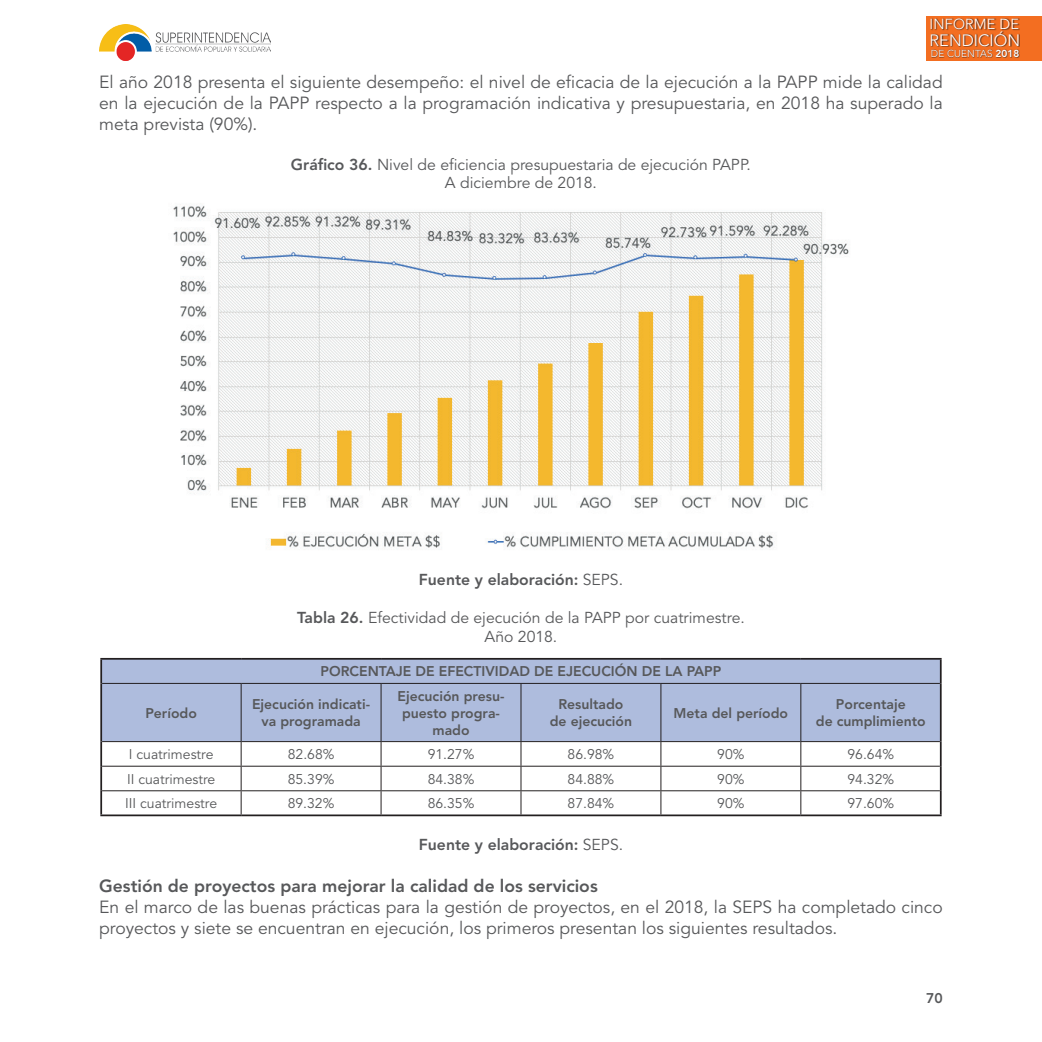
<style>
.page{position:relative;width:1042px;height:1042px;background:#fff}
.page>*{position:absolute;margin:0;border:0;box-sizing:border-box;transform-origin:0 0}
.t1{font:17.5px/21px "Avenir LT Std";color:#57585a;text-align:justify}
.t2{font:800 17.5px "Avenir LT Std";color:#57585a}
.t3{font:300 16.28px "Avenir LT Std";color:#fff}
.t4{font:15.75px/18.9px "Avenir LT Std";color:#57585a;text-align:center}
.t5{font:800 15.75px "Avenir LT Std";color:#57585a}
.t6{font:300 14.35px "Avenir LT Std";letter-spacing:.01em;color:#fff}
.t7{font:800 14px/16.8px "Avenir LT Std";color:#57585a;text-align:center}
.t8{font:14px "Avenir LT Std";color:#57585a}
.t9{font:300 10.15px "Avenir LT Std";letter-spacing:.005em;color:#fff}
.s1{font-weight:800}
.s2{font-weight:400}
</style>
<div class="page">
<img style="left:99px;top:25px;width:171px;height:36px">
<div style="left:926px;top:16px;width:116px;height:45px;background:#f36e21"></div>
<div style="left:931px;top:18px;width:89px;height:29px;background:#231f20;opacity:.75"></div>
<div style="left:931px;top:50px;width:89px;height:8px;background:#231f20;opacity:.75"></div>
<div style="left:102px;top:660px;width:838px;height:81px;background:#aebcdd"></div>
<svg style="left:102px;top:742px;width:838px;height:72px"></svg>
<hr style="left:102px;top:683px;width:139px;height:1px;background:#231f20">
<hr style="left:241px;top:683px;width:140px;height:1px;background:#231f20">
<hr style="left:241px;top:684px;width:1px;height:57px;background:#231f20">
<hr style="left:381px;top:683px;width:140px;height:1px;background:#231f20">
<hr style="left:381px;top:684px;width:1px;height:57px;background:#231f20">
<hr style="left:521px;top:683px;width:140px;height:1px;background:#231f20">
<hr style="left:520px;top:684px;width:1px;height:57px;background:#231f20">
<hr style="left:661px;top:683px;width:140px;height:1px;background:#231f20">
<hr style="left:660px;top:684px;width:1px;height:57px;background:#231f20">
<hr style="left:801px;top:683px;width:139px;height:1px;background:#231f20">
<hr style="left:800px;top:684px;width:1px;height:57px;background:#231f20">
<hr style="left:102px;top:741px;width:139px;height:1px;background:#231f20">
<hr style="left:241px;top:741px;width:140px;height:1px;background:#231f20">
<hr style="left:381px;top:741px;width:140px;height:1px;background:#231f20">
<hr style="left:521px;top:741px;width:140px;height:1px;background:#231f20">
<hr style="left:661px;top:741px;width:140px;height:1px;background:#231f20">
<hr style="left:801px;top:741px;width:139px;height:1px;background:#231f20">
<hr style="left:102px;top:766px;width:139px;height:1px;background:#231f20">
<hr style="left:241px;top:766px;width:140px;height:1px;background:#231f20">
<hr style="left:381px;top:766px;width:140px;height:1px;background:#231f20">
<hr style="left:521px;top:766px;width:140px;height:1px;background:#231f20">
<hr style="left:661px;top:766px;width:140px;height:1px;background:#231f20">
<hr style="left:801px;top:766px;width:139px;height:1px;background:#231f20">
<hr style="left:102px;top:790px;width:139px;height:1px;background:#231f20">
<hr style="left:241px;top:790px;width:140px;height:1px;background:#231f20">
<svg style="left:241px;top:742px;width:1px;height:72px"></svg>
<hr style="left:381px;top:790px;width:140px;height:1px;background:#231f20">
<svg style="left:381px;top:742px;width:1px;height:72px"></svg>
<hr style="left:521px;top:790px;width:140px;height:1px;background:#231f20">
<svg style="left:520px;top:742px;width:1px;height:72px"></svg>
<hr style="left:661px;top:790px;width:140px;height:1px;background:#231f20">
<svg style="left:660px;top:742px;width:1px;height:72px"></svg>
<hr style="left:801px;top:790px;width:139px;height:1px;background:#231f20">
<svg style="left:800px;top:742px;width:1px;height:72px"></svg>
<hr style="left:100px;top:658px;width:141px;height:2px;background:#231f20">
<hr style="left:100px;top:660px;width:2px;height:23px;background:#231f20">
<hr style="left:241px;top:658px;width:140px;height:2px;background:#231f20">
<hr style="left:381px;top:658px;width:140px;height:2px;background:#231f20">
<hr style="left:521px;top:658px;width:140px;height:2px;background:#231f20">
<hr style="left:661px;top:658px;width:140px;height:2px;background:#231f20">
<hr style="left:801px;top:658px;width:140px;height:2px;background:#231f20">
<svg style="left:940px;top:660px;width:1px;height:23px"></svg>
<hr style="left:100px;top:683px;width:2px;height:58px;background:#231f20">
<hr style="left:940px;top:683px;width:1px;height:58px;background:#231f20">
<hr style="left:100px;top:741px;width:2px;height:25px;background:#231f20">
<hr style="left:100px;top:766px;width:2px;height:25px;background:#231f20">
<hr style="left:100px;top:791px;width:2px;height:23px;background:#231f20">
<svg style="left:940px;top:741px;width:1px;height:73px"></svg>
<hr style="left:100px;top:814px;width:141px;height:2px;background:#231f20">
<hr style="left:241px;top:814px;width:140px;height:2px;background:#231f20">
<hr style="left:381px;top:814px;width:140px;height:2px;background:#231f20">
<hr style="left:521px;top:814px;width:140px;height:2px;background:#231f20">
<hr style="left:661px;top:814px;width:140px;height:2px;background:#231f20">
<hr style="left:801px;top:814px;width:140px;height:2px;background:#231f20">
<img style="left:173px;top:205px;width:676px;height:344px">
<p class="t6" style="left:929px;top:16px;width:91px">INFORME DE</p>
<p class="t3" style="left:929px;top:30px;width:92px">RENDICIÓN</p>
<p class="t9" style="left:931px;top:48px;width:90px">DE CUENTAS <span class="s1">2018</span></p>
<p class="t1" style="left:99px;top:72px;width:845px">El año 2018 presenta el siguiente desempeño: el nivel de eficacia de la ejecución a la PAPP mide la calidad en la ejecución de la PAPP respecto a la programación indicativa y presupuestaria, en 2018 ha superado la meta prevista (90%).</p>
<p class="t4" style="left:291px;top:155px;width:461px"><span class="s1">Gráfico 36.</span> Nivel de eficiencia presupuestaria de ejecución PAPP.<br>A diciembre de 2018.</p>
<p class="t5" style="left:419px;top:571px;width:206px">Fuente y elaboración: <span class="s2">SEPS.</span></p>
<p class="t4" style="left:297px;top:609px;width:449px"><span class="s1">Tabla 26.</span> Efectividad de ejecución de la PAPP por cuatrimestre.<br>Año 2018.</p>
<p class="t7" style="left:321px;top:663px;width:402px">PORCENTAJE DE EFECTIVIDAD DE EJECUCIÓN DE LA PAPP</p>
<p class="t7" style="left:145px;top:704px;width:53px">Período</p>
<p class="t7" style="left:252px;top:696px;width:120px">Ejecución indicati&shy;va programada</p>
<p class="t7" style="left:398px;top:688px;width:108px">Ejecución presu&shy;puesto progra&shy;mado</p>
<p class="t7" style="left:550px;top:696px;width:84px">Resultado de ejecución</p>
<p class="t7" style="left:673px;top:704px;width:116px">Meta del período</p>
<p class="t7" style="left:816px;top:696px;width:111px">Porcentaje<br>de cumplimiento</p>
<p class="t8" style="left:129px;top:746px;width:86px">I cuatrimestre</p>
<p class="t8" style="left:288px;top:746px;width:48px">82.68%</p>
<p class="t8" style="left:428px;top:746px;width:48px">91.27%</p>
<p class="t8" style="left:567px;top:746px;width:48px">86.98%</p>
<p class="t8" style="left:717px;top:746px;width:29px">90%</p>
<p class="t8" style="left:847px;top:746px;width:48px">96.64%</p>
<p class="t8" style="left:127px;top:771px;width:90px">II cuatrimestre</p>
<p class="t8" style="left:288px;top:771px;width:48px">85.39%</p>
<p class="t8" style="left:428px;top:771px;width:48px">84.38%</p>
<p class="t8" style="left:567px;top:771px;width:48px">84.88%</p>
<p class="t8" style="left:717px;top:771px;width:29px">90%</p>
<p class="t8" style="left:847px;top:771px;width:48px">94.32%</p>
<p class="t8" style="left:125px;top:795px;width:93px">III cuatrimestre</p>
<p class="t8" style="left:288px;top:795px;width:48px">89.32%</p>
<p class="t8" style="left:428px;top:795px;width:48px">86.35%</p>
<p class="t8" style="left:567px;top:795px;width:48px">87.84%</p>
<p class="t8" style="left:717px;top:795px;width:29px">90%</p>
<p class="t8" style="left:847px;top:795px;width:48px">97.60%</p>
<p class="t5" style="left:419px;top:835px;width:206px">Fuente y elaboración: <span class="s2">SEPS.</span></p>
<p class="t2" style="left:99px;top:876px;width:500px">Gestión de proyectos para mejorar la calidad de los servicios</p>
<p class="t1" style="left:99px;top:897px;width:845px">En el marco de las buenas prácticas para la gestión de proyectos, en el 2018, la SEPS ha completado cinco proyectos y siete se encuentran en ejecución, los primeros presentan los siguientes resultados.</p>
<p class="t7" style="left:926px;top:989px;width:18px">70</p>
</div>
